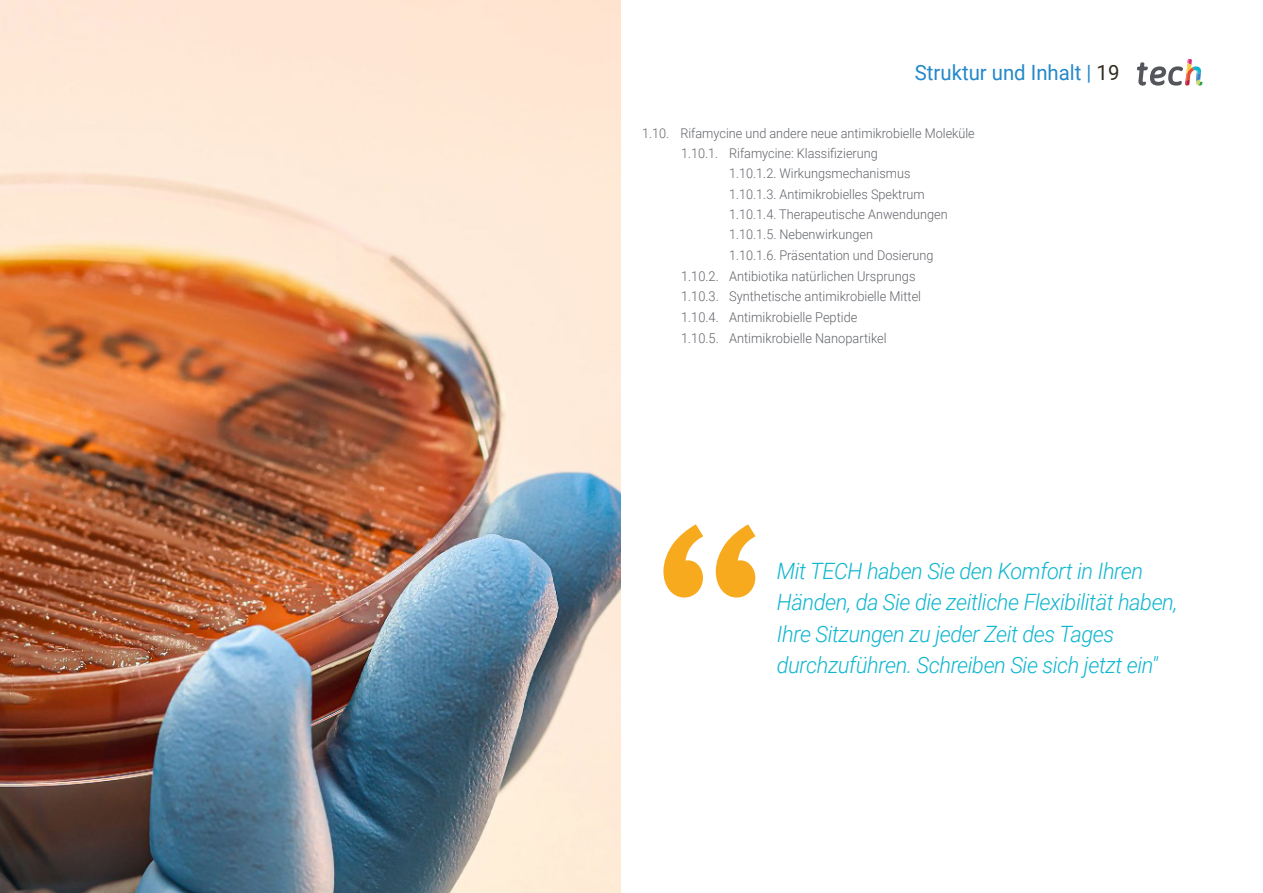
<style>
.page{position:relative;width:1263px;height:893px;background:#fff}
.page>*{position:absolute;margin:0;border:0;box-sizing:border-box;transform-origin:0 0}
.t1{font:italic 300 22.5px/31.5px "Roboto";letter-spacing:-.02em;color:#0fb6cf}
.t2{font:21px "Roboto";color:#2488c9}
.t3{font:300 13.5px/20.7px "Roboto";color:#61646a;scale:.95 1}
.t4{font:300 13.35px "Roboto";color:#61646a;scale:.95 1}
.s1{color:#312e20}
</style>
<div class="page">
<img style="left:0;top:0;width:621px;height:893px">
<svg style="left:663px;top:524px;width:92px;height:73px"></svg>
<svg style="left:1137px;top:59px;width:65px;height:27px"></svg>
<h2 class="t2" style="left:915px;top:57px;width:206px">Struktur und Inhalt | <span class="s1">19</span></h2>
<p class="t4" style="left:642px;top:123px;width:352px">1.10. Rifamycine und andere neue antimikrobielle Moleküle</p>
<p class="t4" style="left:681px;top:144px;width:208px">1.10.1. Rifamycine: Klassifizierung</p>
<p class="t4" style="left:729px;top:164px;width:192px">1.10.1.2. Wirkungsmechanismus</p>
<p class="t4" style="left:729px;top:184px;width:207px">1.10.1.3. Antimikrobielles Spektrum</p>
<p class="t4" style="left:729px;top:205px;width:232px">1.10.1.4. Therapeutische Anwendungen</p>
<p class="t4" style="left:729px;top:225px;width:153px">1.10.1.5. Nebenwirkungen</p>
<p class="t4" style="left:729px;top:246px;width:217px">1.10.1.6. Präsentation und Dosierung</p>
<p class="t3" style="left:681px;top:265px;width:254px">1.10.2. Antibiotika natürlichen Ursprungs 1.10.3. Synthetische antimikrobielle Mittel 1.10.4. Antimikrobielle Peptide<br>1.10.5. Antimikrobielle Nanopartikel</p>
<h1 class="t1" style="left:777px;top:554px;width:402px">Mit TECH haben Sie den Komfort in Ihren Händen, da Sie die zeitliche Flexibilität haben, Ihre Sitzungen zu jeder Zeit des Tages durchzuführen. Schreiben Sie sich jetzt ein"</h1>
</div>
